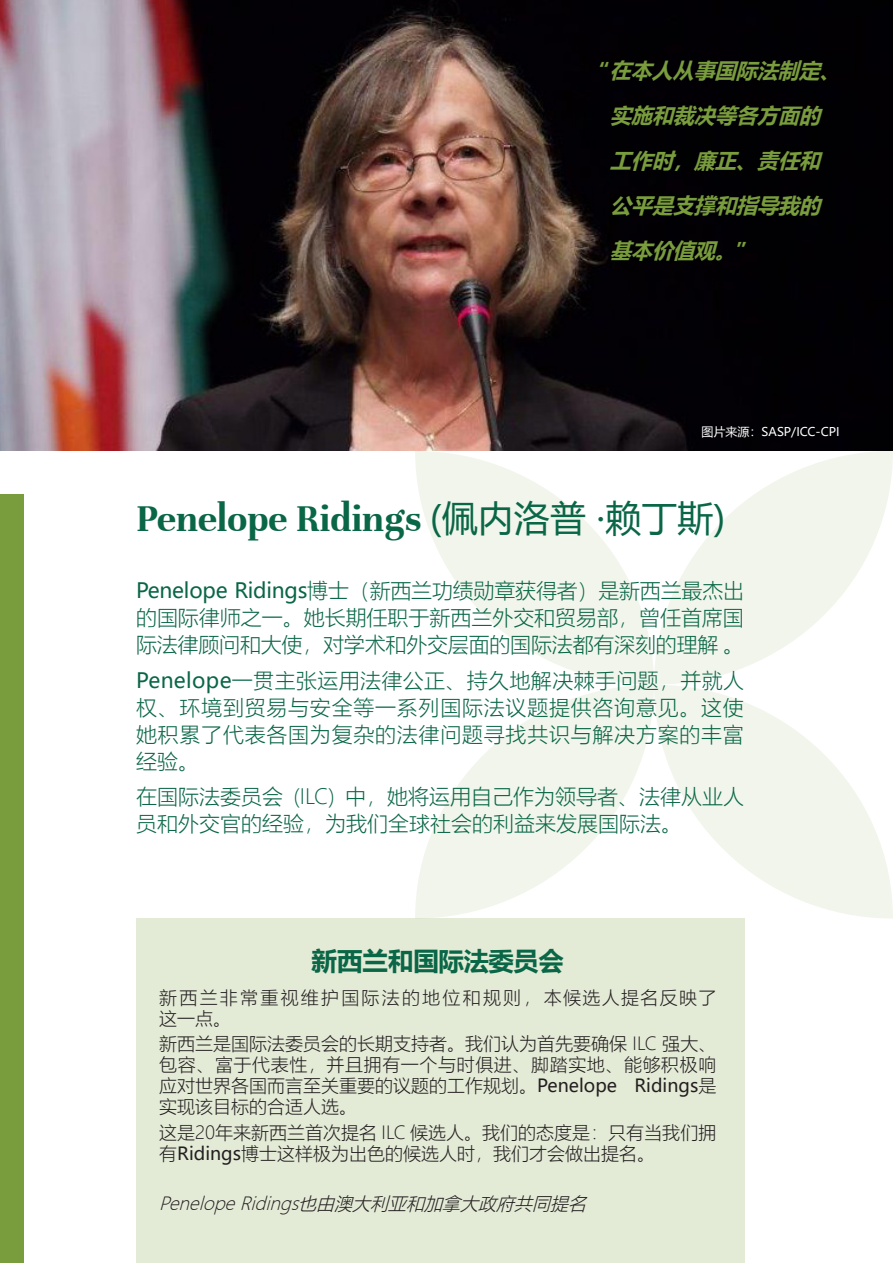
<style>
.page{position:relative;width:893px;height:1263px;background:#fff}
.page>*{position:absolute;margin:0;border:0;box-sizing:border-box;transform-origin:0 0}
.t1{font:700 40.5px "Unna";color:#096646}
.t2{font:700 25.5px "Microsoft Ya Hei";letter-spacing:-.02em;color:#096646}
.Paragraph_Style_1{font:300 21px/27px "Microsoft Ya Hei";color:#096646;text-align:justify}
.t3{font:italic 700 21px/45px "Microsoft Ya Hei";color:#799c3d}
.Paragraph_Style_2{font:300 18px/21px "Microsoft Ya Hei";color:#231f20;text-align:justify}
.Paragraph_Style_2-2{font:300 18px/21px "Microsoft Ya Hei";letter-spacing:.125em;color:#231f20}
.Paragraph_Style_1-2{font:italic 300 18px "Microsoft Ya Hei";color:#231f20}
.t4{font:12px "Microsoft Ya Hei";color:#fff}
.s1{font-style:normal}
.s2{font-family:"Microsoft Ya Hei";font-weight:400;font-size:36px}
.s3{font-weight:400}
</style>
<div class="page">
<svg style="left:415px;top:451px;width:478px;height:467px;fill:#f1f5eb"></svg>
<div style="left:136px;top:918px;width:608px;height:345px;background:#e3ead6"></div>
<div style="left:0;top:494px;width:23px;height:769px;background:#799c3d"></div>
<img style="left:0;top:0;width:893px;height:451px">
<p class="t3" style="left:610px;top:47px;width:240px;text-indent:-21px"><span class="s1">“</span> 在本人从事国际法制定、实施和裁决等各方面的工作时，廉正、责任和公平是支撑和指导我的基本价值观。<span class="s1">”</span></p>
<p class="t4" style="left:702px;top:424px;width:140px">图片来源：SASP/ICC-CPI</p>
<p class="t1" style="left:136px;top:495px;width:591px">Penelope Ridings <span class="s2">(佩内洛普 ·赖丁斯)</span></p>
<p class="Paragraph_Style_1" style="left:136px;top:576px;width:610px"><span class="s3">Penelope Ridings</span>博士（新西兰功绩勋章获得者）是新西兰最杰出的国际律师之一。她长期任职于新西兰外交和贸易部，曾任首席国际法律顾问和大使，对学术和外交层面的国际法都有深刻的理解 。</p>
<p class="Paragraph_Style_1" style="left:136px;top:666px;width:610px"><span class="s3">Penelope</span>一贯主张运用法律公正、持久地解决棘手问题，并就人权、环境到贸易与安全等一系列国际法议题提供咨询意见。这使她积累了代表各国为复杂的法律问题寻找共识与解决方案的丰富经验。</p>
<p class="Paragraph_Style_1" style="left:136px;top:782px;width:610px">在国际法委员会 (ILC) 中，她将运用自己作为领导者、法律从业人员和外交官的经验，为我们全球社会的利益来发展国际法。</p>
<p class="t2" style="left:312px;top:943px;width:254px">新西兰和国际法委员会</p>
<p class="Paragraph_Style_2-2" style="left:159px;top:987px;width:559px">新西兰非常重视维护国际法的地位和规则，本候选人提名反映了这一点。</p>
<p class="Paragraph_Style_2" style="left:159px;top:1033px;width:559px">新西兰是国际法委员会的长期支持者。我们认为首先要确保 ILC 强大、包容、富于代表性，并且拥有一个与时俱进、脚踏实地、能够积极响应对世界各国而言至关重要的议题的工作规划。<span class="s3">Penelope Ridings</span>是实现该目标的合适人选。</p>
<p class="Paragraph_Style_2" style="left:159px;top:1121px;width:559px">这是20年来新西兰首次提名 ILC 候选人。我们的态度是：只有当我们拥有<span class="s3">Ridings</span>博士这样极为出色的候选人时，我们才会做出提名。</p>
<p class="Paragraph_Style_1-2" style="left:159px;top:1192px;width:435px">PenelopeRidings也由澳大利亚和加拿大政府共同提名</p>
</div>
